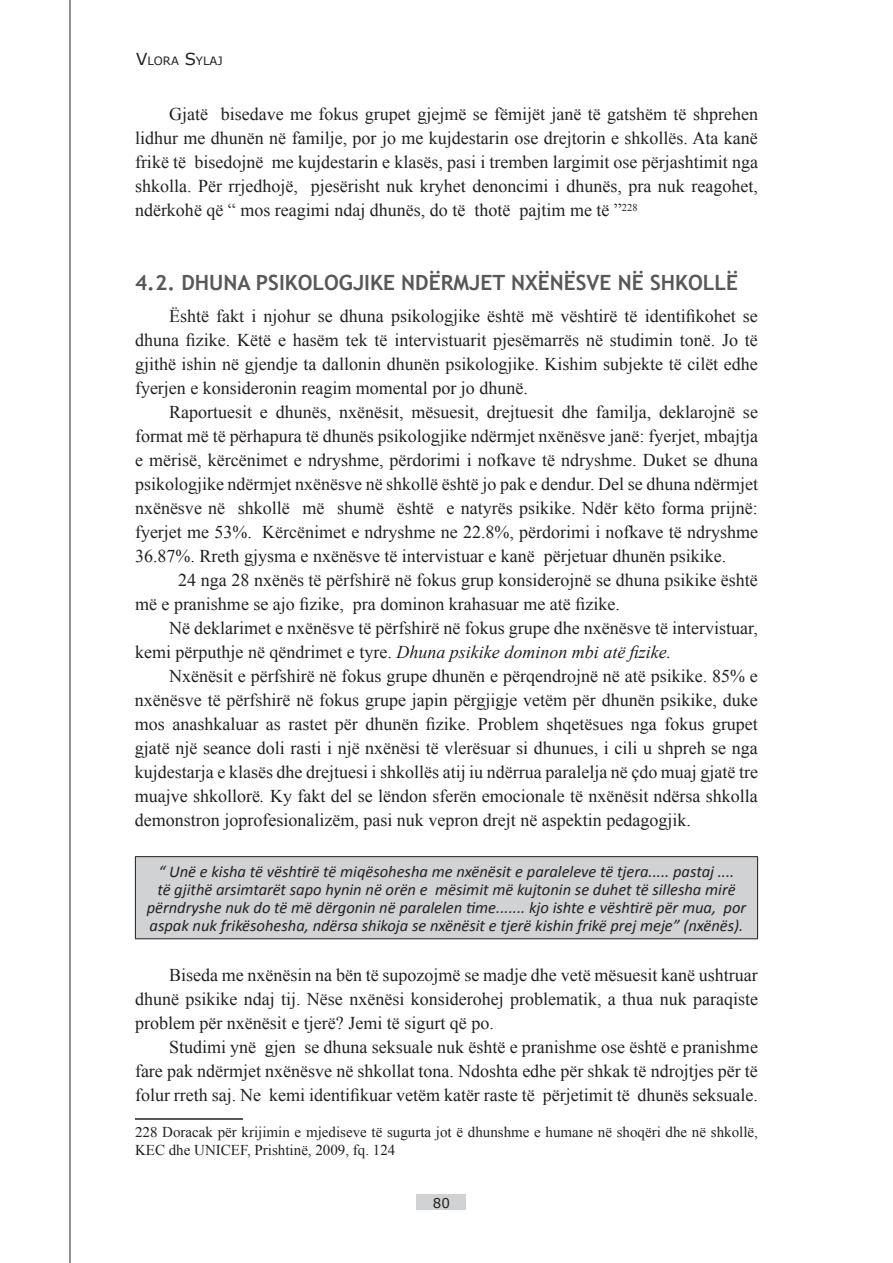
<style>
.page{position:relative;width:893px;height:1263px;background:#fff}
.page>*{position:absolute;margin:0;border:0;box-sizing:border-box;transform-origin:0 0}
.t1{font:700 21px "Trebuchet MS";color:#57585a}
.t2{font:18px/24px "Times New Roman";color:#231f20;text-align:justify}
.t3{font:italic 16.5px/18.1px "Calibri";color:#231f20;text-align:center}
.t4{font:15px/18px "Times New Roman";color:#231f20}
.t5{font:13.5px "Verdana";color:#231f20}
.t6{font:11.55px "Verdana";color:#231f20}
.s1{font-size:16.5px}
.s2{font-style:italic}
.s3{font-family:"Times"}
</style>
<div class="page">
<div style="left:417px;top:1194px;width:49px;height:16px;background:#d1d2d4"></div>
<hr style="left:69px;top:0;width:2px;height:1263px;background:#6c6d70">
<div style="left:135px;top:857px;width:623px;height:82px;background:#d1d2d4"></div>
<hr style="left:135px;top:856px;width:623px;height:1px;background:#231f20">
<hr style="left:135px;top:857px;width:1px;height:81px;background:#231f20">
<hr style="left:757px;top:857px;width:1px;height:81px;background:#231f20">
<hr style="left:135px;top:938px;width:623px;height:1px;background:#231f20">
<hr style="left:135px;top:1118px;width:108px;height:2px;background:#231f20">
<p class="t6" style="left:136px;top:53px;width:88px"><span class="s1">V</span>LORA <span class="s1">S</span>YLAJ</p>
<p class="t2" style="left:135px;top:102px;width:624px;text-indent:34px">Gjatë bisedave me fokus grupet gjejmë se fëmijët janë të gatshëm të shprehen lidhur me dhunën në familje, por jo me kujdestarin ose drejtorin e shkollës. Ata kanë frikë të bisedojnë me kujdestarin e klasës, pasi i tremben largimit ose përjashtimit nga shkolla. Për rrjedhojë, pjesërisht nuk kryhet denoncimi i dhunës, pra nuk reagohet, ndërkohë që “ mos reagimi ndaj dhunës, do të thotë pajtim me të ”<sup>228</sup></p>
<p class="t1" style="left:135px;top:269px;width:605px">4.2. DH UNA PSIKOLOGJIKE NDËRMJET NXËNËSVE NË SHKOLLË</p>
<p class="t2" style="left:135px;top:304px;width:624px;text-indent:34px">Është fakt i njohur se dhuna psikologjike është më vështirë të identifikohet se dhuna fizike. Këtë e hasëm tek të intervistuarit pjesëmarrës në studimin tonë. Jo të gjithë ishin në gjendje ta dallonin dhunën psikologjike. Kishim subjekte të cilët edhe fyerjen e konsideronin reagim momental por jo dhunë.</p>
<p class="t2" style="left:135px;top:400px;width:624px;text-indent:34px">Raportuesit e dhunës, nxënësit, mësuesit, drejtuesit dhe familja, deklarojnë se format më të përhapura të dhunës psikologjike ndërmjet nxënësve janë: fyerjet, mbajtja e mërisë, kërcënimet e ndryshme, përdorimi i nofkave të ndryshme. Duket se dhuna psikologjike ndërmjet nxënësve në shkollë është jo pak e dendur. Del se dhuna ndërmjet nxënësve në shkollë më shumë është e natyrës psikike. Ndër këto forma prijnë: fyerjet me 53%. Kërcënimet e ndryshme ne 22.8%, përdorimi i nofkave të ndryshme 36.87%. Rreth gjysma e nxënësve të intervistuar e kanë përjetuar dhunën psikike.</p>
<p class="t2" style="left:135px;top:568px;width:624px;text-indent:43px">24 nga 28 nxënës të përfshirë në fokus grup konsiderojnë se dhuna psikike është më e pranishme se ajo fizike, pra dominon krahasuar me atë fizike.</p>
<p class="t2" style="left:135px;top:616px;width:624px;text-indent:34px">Në deklarimet e nxënësve të përfshirë në fokus grupe dhe nxënësve të intervistuar, kemi përputhje në qëndrimet e tyre. <span class="s2">Dhuna psikike dominon mbi atë fizike.</span></p>
<p class="t2" style="left:135px;top:664px;width:624px;text-indent:34px">Nxënësit e përfshirë në fokus grupe dhunën e përqendrojnë në atë psikike. 85% e nxënësve të përfshirë në fokus grupe japin përgjigje vetëm për dhunën psikike, duke mos anashkaluar as rastet për dhunën fizike. Problem shqetësues nga fokus grupet gjatë një seance doli rasti i një nxënësi të vlerësuar si dhunues, i cili u shpreh se nga kujdestarja e klasës dhe drejtuesi i shkollës atij iu ndërrua paralelja në çdo muaj gjatë tre muajve shkollorë<span class="s2">.</span> Ky fakt del se lëndon sferën emocionale të nxënësit ndërsa shkolla demonstron joprofesionalizëm, pasi nuk vepron drejt në aspektin pedagogjik.</p>
<p class="t3" style="left:147px;top:861px;width:601px">“ Unë e kisha të vështirë të miqësohesha me nxënësit e paraleleve të tjera..... pastaj ....<br>të gjithë arsimtarët sapo hynin në orën e mësimit më kujtonin se duhet të sillesha mirë përndryshe nuk do të më dërgonin në paralelen time....... kjo ishte e vështirë për mua, por aspak nuk frikësohesha, ndërsa shikoja se nxënësit e tjerë kishin frikë prej meje” (nxënës).</p>
<p class="t2" style="left:135px;top:963px;width:624px;text-indent:34px">Biseda me nxënësin na bën të supozojmë se madje dhe vetë mësuesit kanë ushtruar dhunë psikike ndaj tij. Nëse nxënësi konsiderohej problematik, a thua nuk paraqiste problem për nxënësit e tjerë? Jemi të sigurt që po.</p>
<p class="t2" style="left:135px;top:1035px;width:624px;text-indent:34px">Studimi ynë gjen se dhuna seksuale nuk është e pranishme ose është e pranishme fare pak ndërmjet nxënësve në shkollat tona. Ndoshta edhe për shkak të ndrojtjes për të folur rreth saj. Ne kemi identifikuar vetëm katër raste të përjetimit të dhunës seksuale.</p>
<p class="t4" style="left:135px;top:1123px;width:624px"><span class="s3">228</span> Doracak për krijimin e mjediseve të sugurta jot ë dhunshme e humane në shoqëri dhe në shkollë,<br>KEC dhe UNICEF, Prishtinë, 2009, fq. 124</p>
<p class="t5" style="left:433px;top:1194px;width:19px">80</p>
</div>
